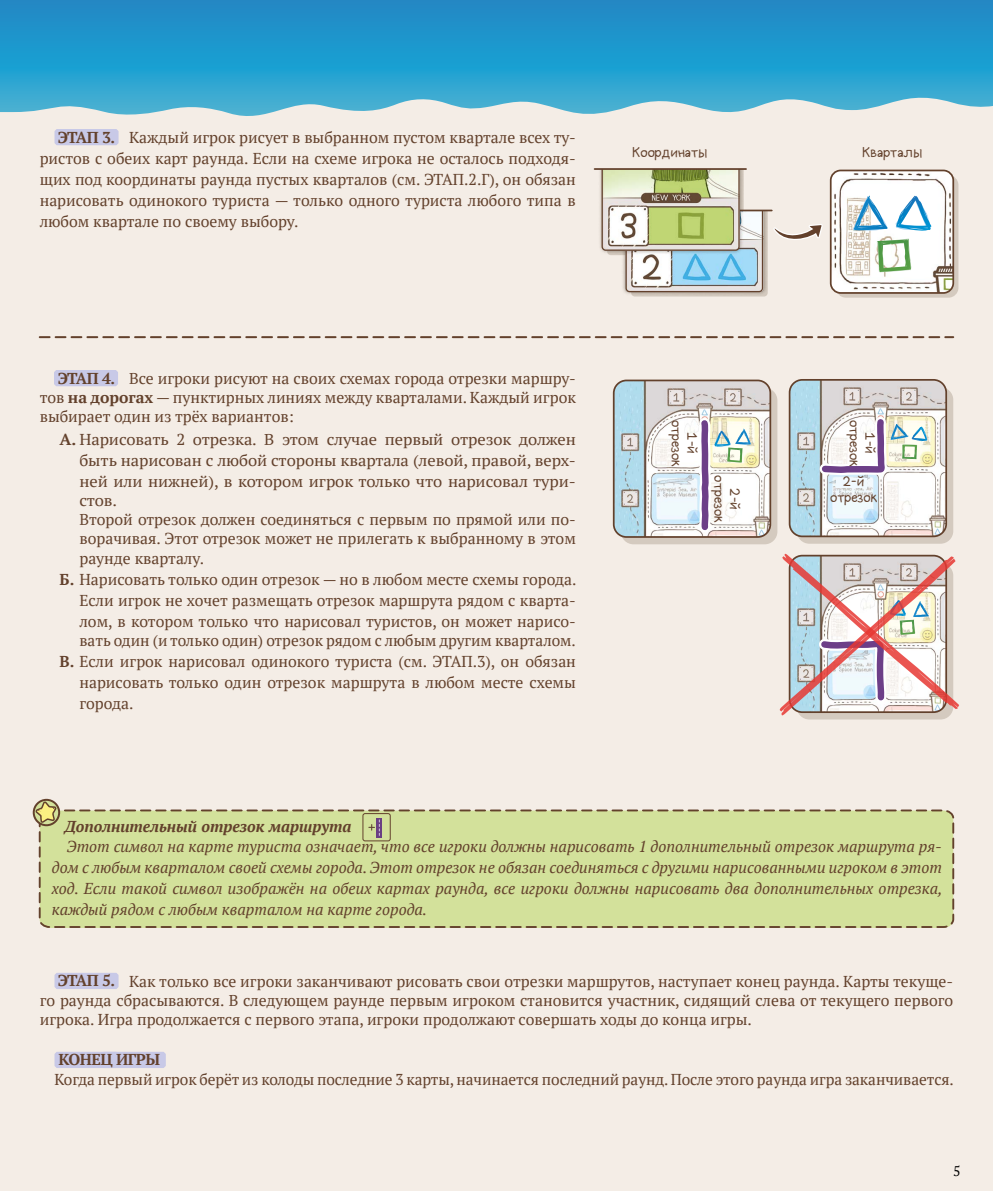
<style>
.page{position:relative;width:993px;height:1191px;background:#fff}
.page>*{position:absolute;margin:0;border:0;box-sizing:border-box;transform-origin:0 0}
.t1{font:15.75px/21px "PT Serif";color:#63412c;text-align:justify}
.t2{font:italic 15.75px/21px "PT Serif";color:#63412c;text-align:justify}
.t3{font:15.75px/19.2px "PT Serif";color:#63412c;text-align:justify;scale:1.05 1}
.t4{font:italic 700 15.75px "PT Serif";color:#63412c}
.t5{font:700 15.75px "PT Serif";letter-spacing:-.03em;color:#63412c}
.t6{font:14px/15.8px "Halogen";color:#63412c;text-align:center}
.t7{font:14px "PT Serif";color:#000}
.s1{font-weight:700}
</style>
<div class="page">
<div style="left:0;top:0;width:992px;height:1191px;background:#f4ede6"></div>
<svg style="left:0;top:0;width:992px;height:116px;background:#35a1cf"></svg>
<svg style="left:40px;top:336px;width:912px;height:2px"></svg>
<div style="left:38px;top:808px;width:916px;height:120px;background:#d3e19b"></div>
<svg style="left:835px;top:175px;width:123px;height:123px"></svg>
<img style="left:832px;top:170px;width:120px;height:123px">
<div style="left:829px;top:170px;width:124px;height:124px;border:2px solid #63412c;border-radius:10px"></div>
<img style="left:600px;top:170px;width:1px;height:79px">
<svg style="left:601px;top:169px;width:222px;height:127px"></svg>
<hr style="left:594px;top:168px;width:151px;height:2px;background:#63412c">
<svg style="left:851px;top:195px;width:80px;height:37px;background:#b8d8e9"></svg>
<svg style="left:876px;top:238px;width:35px;height:36px"></svg>
<div style="left:33px;top:799px;width:27px;height:27px;border:2px solid #63412c;border-radius:50%"></div>
<svg style="left:34px;top:798px;width:23px;height:25px"></svg>
<div style="left:620px;top:388px;width:157px;height:156px;background:#d4cabf;border-radius:13px"></div>
<img style="left:615px;top:382px;width:155px;height:153px">
<div style="left:612px;top:379px;width:159px;height:159px;border:2px solid #63412c;border-radius:13px"></div>
<svg style="left:796px;top:387px;width:156px;height:157px;background:#c9bdb1"></svg>
<img style="left:791px;top:380px;width:154px;height:156px">
<div style="left:788px;top:379px;width:158px;height:158px;border:2px solid #63412c;border-radius:13px"></div>
<div style="left:796px;top:563px;width:156px;height:156px;background:#d4cabf;border-radius:13px"></div>
<div style="left:835px;top:478px;width:31px;height:9px;background:#f1f9fe"></div>
<svg style="left:813px;top:411px;width:114px;height:72px"></svg>
<img style="left:692px;top:412px;width:59px;height:126px">
<svg style="left:779px;top:554px;width:179px;height:161px;background:#d6c6c5"></svg>
<svg style="left:54px;top:129px;width:64px;height:16px"></svg>
<svg style="left:54px;top:370px;width:64px;height:16px"></svg>
<svg style="left:54px;top:973px;width:64px;height:16px"></svg>
<svg style="left:54px;top:1051px;width:112px;height:17px;background:#cacae6"></svg>
<div style="left:362px;top:813px;width:28px;height:28px;border:1px solid #63422c;border-radius:2px"></div>
<div style="left:376px;top:818px;width:6px;height:19px;background:#6a4083"></div>
<svg style="left:368px;top:819px;width:12px;height:17px"></svg>
<p class="t1" style="left:40px;top:127px;width:537px;text-indent:89px">Каждый игрок рисует в выбранном пустом квартале всех ту&shy;ристов с обеих карт раунда. Если на схеме игрока не осталось подходя&shy;щих под координаты раунда пустых кварталов (см. ЭТАП.2.Г), он обязан нарисовать одинокого туриста — только одного туриста любого типа в любом квартале по своему выбору.</p>
<p class="t5" style="left:58px;top:126px;width:59px">ЭТАП 3.</p>
<p class="t5" style="left:58px;top:367px;width:59px">ЭТАП 4.</p>
<p class="t1" style="left:40px;top:368px;width:537px;line-height:19.2px;text-indent:89px">Все игроки рисуют на своих схемах города отрезки маршру&shy;тов <span class="s1">на дорогах</span> — пунктирных линиях между кварталами. Каждый игрок выбирает один из трёх вариантов:</p>
<p class="t3" style="left:79px;top:428px;width:474px;line-height:21px;text-indent:-20px"><span class="s1">А.</span> Нарисовать 2 отрезка. В этом случае первый отрезок должен быть нарисован с любой стороны квартала (левой, правой, верх&shy;ней или нижней), в котором игрок только что нарисовал тури-</p>
<p class="t3" style="left:79px;top:490px;width:474px;text-align:left">стов.<br>Второй отрезок должен соединяться с первым по прямой или по&shy;ворачивая. Этот отрезок может не прилегать к выбранному в этом раунде кварталу.</p>
<p class="t1" style="left:79px;top:568px;width:498px;text-indent:-20px"><span class="s1">Б.</span> Нарисовать только один отрезок — но в любом месте схемы города.<br>Если игрок не хочет размещать отрезок маршрута рядом с кварта&shy;лом, в котором только что нарисовал туристов, он может нарисо-</p>
<p class="t1" style="left:79px;top:629px;width:498px">вать один (и только один) отрезок рядом с любым другим кварталом.</p>
<p class="t1" style="left:60px;top:650px;width:517px"><span class="s1">В.</span> Если игрок нарисовал одинокого туриста (см. ЭТАП.3), он обязан</p>
<p class="t1" style="left:79px;top:671px;width:498px">нарисовать только один отрезок маршрута в любом месте схемы</p>
<p class="t1" style="left:79px;top:692px;width:56px">города.</p>
<p class="t6" style="left:632px;top:145px;width:76px">Координаты</p>
<p class="t6" style="left:862px;top:145px;width:61px">Кварталы</p>
<p class="t6" style="left:699px;top:419px;width:49px;rotate:90deg">1-й отрезок</p>
<p class="t6" style="left:877px;top:419px;width:49px;rotate:90deg">1-й отрезок</p>
<p class="t6" style="left:742px;top:475px;width:49px;rotate:90deg">2-й отрезок</p>
<p class="t6" style="left:829px;top:474px;width:49px">2-й отрезок</p>
<p class="t4" style="left:64px;top:815px;width:288px">Дополнительный отрезок маршрута</p>
<p class="t2" style="left:52px;top:835px;width:891px;text-indent:15px">Этот символ на карте туриста означает, что все игроки должны нарисовать 1 дополнительный отрезок маршрута ря&shy;дом с любым кварталом своей схемы города. Этот отрезок не обязан соединяться с другими нарисованными игроком в этот ход. Если такой символ изображён на обеих картах раунда, все игроки должны нарисовать два дополнительных отрезка, каждый рядом с любым кварталом на карте города.</p>
<p class="t5" style="left:58px;top:970px;width:59px">ЭТАП 5.</p>
<p class="t1" style="left:40px;top:971px;width:914px;line-height:19.2px;text-indent:89px">Как только все игроки заканчивают рисовать свои отрезки маршрутов, наступает конец раунда. Карты текуще&shy;го раунда сбрасываются. В следующем раунде первым игроком становится участник, сидящий слева от текущего первого игрока. Игра продолжается с первого этапа, игроки продолжают совершать ходы до конца игры.</p>
<p class="t5" style="left:58px;top:1049px;width:103px">КОНЕЦ ИГРЫ</p>
<p class="t1" style="left:55px;top:1069px;width:900px">Когда первый игрок берёт из колоды последние 3 карты, начинается последний раунд. После этого раунда игра заканчивается.</p>
<p class="t7" style="left:952px;top:1162px;width:9px">5</p>
</div>
